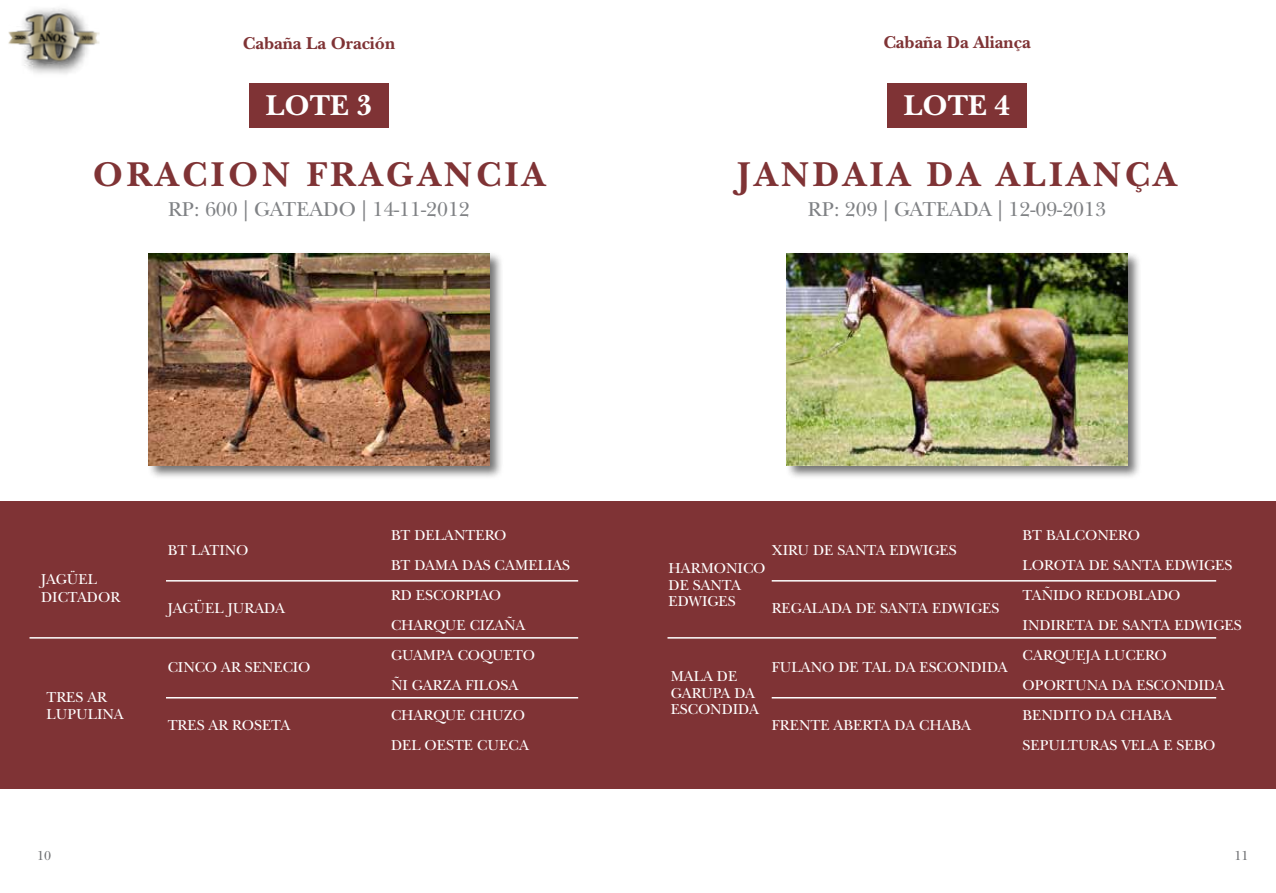
<style>
.page{position:relative;width:1276px;height:893px;background:#fff}
.page>*{position:absolute;margin:0;border:0;box-sizing:border-box;transform-origin:0 0}
.t1{font:700 36px "New Baskerville Std";letter-spacing:.1em;color:#7f3335}
.t2{font:700 30px "New Baskerville Std";color:#fff}
.t3{font:21px "New Baskerville Std";color:#808285}
.t4{font:700 18px "New Baskerville Std";color:#7f3335}
.t5{font:15px/30px "New Baskerville Std";color:#fff}
.t6{font:13.5px "New Baskerville Std";color:#6d6e71}
</style>
<div class="page">
<img style="left:8px;top:8px;width:92px;height:66px">
<div style="left:887px;top:83px;width:139px;height:45px;background:#7f3335"></div>
<div style="left:249px;top:83px;width:139px;height:45px;background:#7f3335"></div>
<div style="left:0;top:502px;width:638px;height:287px;background:#7f3335"></div>
<div style="left:638px;top:502px;width:638px;height:287px;background:#7f3335"></div>
<div style="left:785px;top:251px;width:356px;height:229px;background:#000;opacity:.55"></div>
<img style="left:787px;top:253px;width:340px;height:213px">
<div style="left:147px;top:251px;width:356px;height:229px;background:#000;opacity:.55"></div>
<img style="left:149px;top:253px;width:340px;height:213px">
<hr style="left:30px;top:637px;width:548px;height:2px;background:#fff">
<hr style="left:667px;top:637px;width:549px;height:2px;background:#fff">
<hr style="left:166px;top:580px;width:412px;height:2px;background:#fff">
<hr style="left:771px;top:580px;width:445px;height:2px;background:#fff">
<hr style="left:166px;top:697px;width:412px;height:1px;background:#fff">
<hr style="left:771px;top:697px;width:445px;height:1px;background:#fff">
<p class="t4" style="left:243px;top:33px;width:154px">Cabaña La Oración</p>
<p class="t4" style="left:883px;top:32px;width:149px">Cabaña Da Aliança</p>
<h2 class="t2" style="left:266px;top:87px;width:108px">LOTE 3</h2>
<h2 class="t2" style="left:904px;top:87px;width:108px">LOTE 4</h2>
<h2 class="t2" style="left:994px;top:87px;width:17px">3</h2>
<h1 class="t1" style="left:93px;top:153px;width:454px">ORACION FRAGANCIA</h1>
<h3 class="t3" style="left:168px;top:197px;width:303px">RP: 600 | GATEADO | 14-11-2012</h3>
<h1 class="t1" style="left:737px;top:153px;width:441px">JANDAIA DA ALIANÇA</h1>
<h3 class="t3" style="left:808px;top:197px;width:299px">RP: 209 | GATEADA | 12-09-2013</h3>
<p class="t5" style="left:391px;top:520px;width:181px">BT DELANTERO<br>BT DAMA DAS CAMELIAS<br>RD ESCORPIAO<br>CHARQUE CIZAÑA<br>GUAMPA COQUETO<br>ÑI GARZA FILOSA<br>CHARQUE CHUZO<br>DEL OESTE CUECA</p>
<p class="t5" style="left:1022px;top:520px;width:220px">BT BALCONERO<br>LOROTA DE SANTA EDWIGES<br>TAÑIDO REDOBLADO<br>INDIRETA DE SANTA EDWIGES<br>CARQUEJA LUCERO<br>OPORTUNA DA ESCONDIDA<br>BENDITO DA CHABA<br>SEPULTURAS VELA E SEBO</p>
<p class="t5" style="left:168px;top:535px;width:82px">BT LATINO</p>
<p class="t5" style="left:771px;top:535px;width:186px">XIRU DE SANTA EDWIGES</p>
<p class="t5" style="left:41px;top:570px;width:81px;line-height:18px">JAGÜEL<br>DICTADOR</p>
<p class="t5" style="left:668px;top:560px;width:98px;line-height:16.5px">HARMONICO<br>DE SANTA<br>EDWIGES</p>
<p class="t5" style="left:168px;top:593px;width:119px">JAGÜEL JURADA</p>
<p class="t5" style="left:771px;top:593px;width:229px">REGALADA DE SANTA EDWIGES</p>
<p class="t5" style="left:168px;top:652px;width:144px">CINCO AR SENECIO</p>
<p class="t5" style="left:771px;top:652px;width:237px">FULANO DE TAL DA ESCONDIDA</p>
<p class="t5" style="left:670px;top:668px;width:90px;line-height:16.5px">MALA DE<br>GARUPA DA<br>ESCONDIDA</p>
<p class="t5" style="left:47px;top:689px;width:79px;line-height:16.5px">TRES AR<br>LUPULINA</p>
<p class="t5" style="left:168px;top:710px;width:124px">TRES AR ROSETA</p>
<p class="t5" style="left:771px;top:710px;width:201px">FRENTE ABERTA DA CHABA</p>
<p class="t6" style="left:37px;top:847px;width:16px">10</p>
<p class="t6" style="left:1234px;top:847px;width:16px">11</p>
</div>
